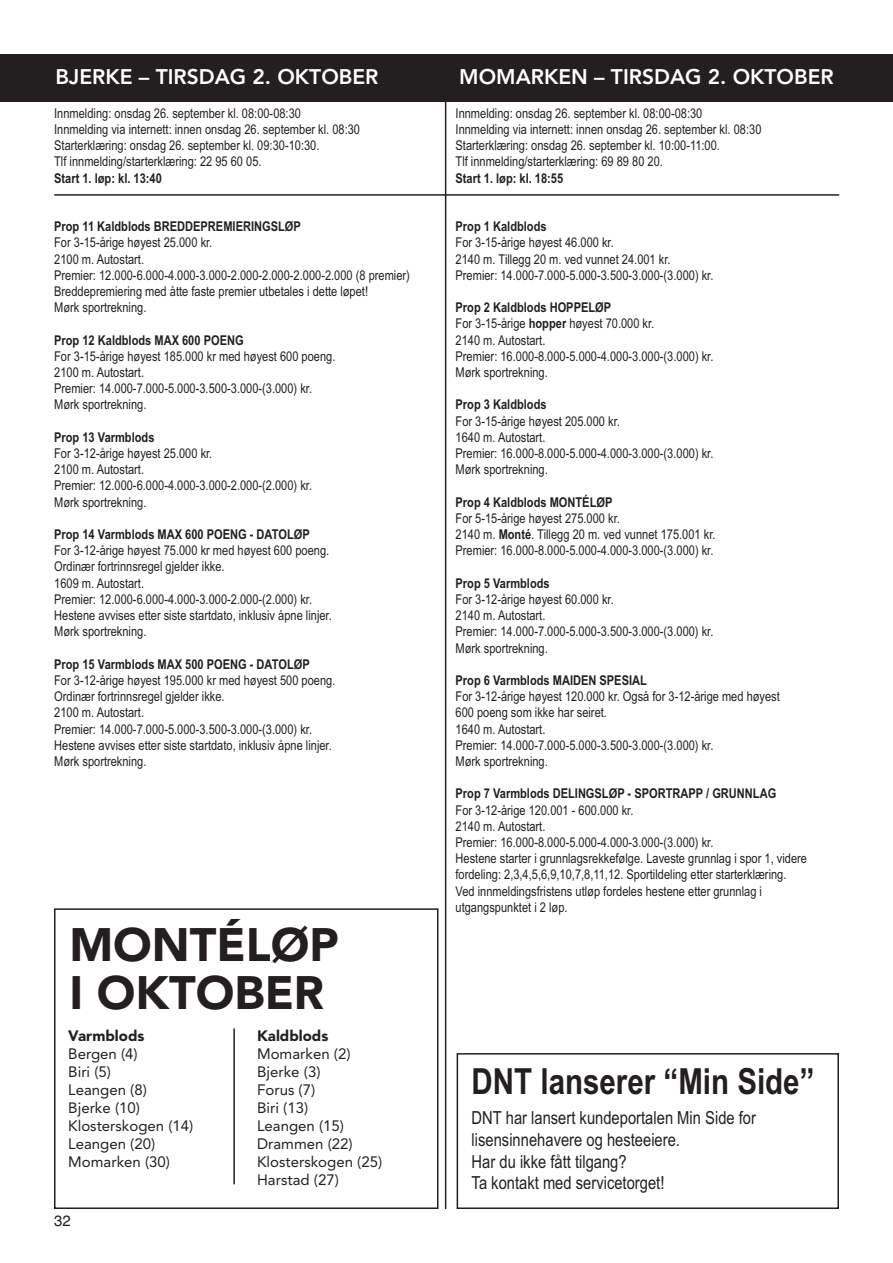
<style>
.page{position:relative;width:893px;height:1263px;background:#fff}
.page>*{position:absolute;margin:0;border:0;box-sizing:border-box;transform-origin:0 0}
.t1{font:900 46.5px/48.3px "Avenir";color:#231f20}
.t2{font:700 36px "Arial Narrow";color:#231f20}
.t3{font:800 21px "Avenir";color:#fff}
.t4{font:18px/21.6px "Arial Narrow";color:#231f20}
.t5{font:15px/18px "Avenir";color:#231f20}
.t6{font:900 15px "Avenir";color:#231f20}
.t7{font:15px "Helvetica";color:#231f20}
.t8{font:13.5px/16.2px "Arial Narrow";color:#231f20}
.t9{font:700 13.5px "Arial Narrow";color:#231f20}
.s1{font-weight:700}
</style>
<div class="page">
<div style="left:0;top:54px;width:893px;height:48px;background:#231f20"></div>
<hr style="left:445px;top:54px;width:1px;height:1155px;background:#231f20">
<hr style="left:54px;top:194px;width:785px;height:2px;background:#231f20">
<div style="left:54px;top:908px;width:384px;height:301px;border:2px solid #231f20"></div>
<hr style="left:233px;top:1028px;width:2px;height:156px;background:#231f20">
<div style="left:457px;top:1053px;width:382px;height:156px;border:2px solid #231f20"></div>
<h3 class="t3" style="left:55px;top:60px;width:325px">BJERKE – TIRSDAG 2. OKTOBER</h3>
<h3 class="t3" style="left:459px;top:60px;width:376px">MOMARKEN – TIRSDAG 2. OKTOBER</h3>
<p class="t8" style="left:456px;top:105px;width:307px">Innmelding: onsdag 26. september kl. 08:00-08:30<br>Innmelding via internett: innen onsdag 26. september kl. 08:30<br>Starterklæring: onsdag 26. september kl. 10:00-11:00.<br>Tlf innmelding/starterklæring: 69 89 80 20.</p>
<p class="t9" style="left:456px;top:170px;width:109px">Start 1. løp: kl. 18:55</p>
<p class="t9" style="left:456px;top:219px;width:93px">Prop 1 Kaldblods</p>
<p class="t8" style="left:456px;top:235px;width:259px">For 3-15-årige høyest 46.000 kr.<br>2140 m. Tillegg 20 m. ved vunnet 24.001 kr.<br>Premier: 14.000-7.000-5.000-3.500-3.000-(3.000) kr.</p>
<p class="t8" style="left:456px;top:299px;width:259px"><span class="s1">Prop 2 Kaldblods HOPPELØP<br></span>For 3-15-årige <span class="s1">hopper</span> høyest 70.000 kr.<br>2140 m. Autostart.<br>Premier: 16.000-8.000-5.000-4.000-3.000-(3.000) kr.<br>Mørk sportrekning.</p>
<p class="t9" style="left:456px;top:397px;width:93px">Prop 3 Kaldblods</p>
<p class="t8" style="left:456px;top:413px;width:259px">For 3-15-årige høyest 205.000 kr.<br>1640 m. Autostart.<br>Premier: 16.000-8.000-5.000-4.000-3.000-(3.000) kr.<br>Mørk sportrekning.</p>
<p class="t9" style="left:456px;top:494px;width:158px">Prop 4 Kaldblods MONTÉLØP</p>
<p class="t8" style="left:456px;top:510px;width:261px">For 5-15-årige høyest 275.000 kr.<br>2140 m. <span class="s1">Monté</span>. Tillegg 20 m. ved vunnet 175.001 kr.<br>Premier: 16.000-8.000-5.000-4.000-3.000-(3.000) kr.</p>
<p class="t9" style="left:456px;top:575px;width:96px">Prop 5 Varmblods</p>
<p class="t8" style="left:456px;top:591px;width:259px">For 3-12-årige høyest 60.000 kr.<br>2140 m. Autostart.<br>Premier: 14.000-7.000-5.000-3.500-3.000-(3.000) kr.<br>Mørk sportrekning.</p>
<p class="t9" style="left:456px;top:672px;width:193px">Prop 6 Varmblods MAIDEN SPESIAL</p>
<p class="t8" style="left:456px;top:688px;width:326px">For 3-12-årige høyest 120.000 kr. Også for 3-12-årige med høyest 600 poeng som ikke har seiret.<br>1640 m. Autostart.<br>Premier: 14.000-7.000-5.000-3.500-3.000-(3.000) kr.<br>Mørk sportrekning.</p>
<p class="t9" style="left:456px;top:786px;width:322px">Prop 7 Varmblods DELINGSLØP - SPORTRAPP / GRUNNLAG</p>
<p class="t8" style="left:456px;top:802px;width:353px">For 3-12-årige 120.001 - 600.000 kr.<br>2140 m. Autostart.<br>Premier: 16.000-8.000-5.000-4.000-3.000-(3.000) kr.<br>Hestene starter i grunnlagsrekkefølge. Laveste grunnlag i spor 1, videre fordeling: 2,3,4,5,6,9,10,7,8,11,12. Sportildeling etter starterklæring.<br>Ved innmeldingsfristens utløp fordeles hestene etter grunnlag i utgangspunktet i 2 løp.</p>
<h1 class="t1" style="left:69px;top:919px;width:271px">MONTÉLØP<br>I OKTOBER</h1>
<p class="t6" style="left:68px;top:1023px;width:78px">Varmblods</p>
<p class="t5" style="left:68px;top:1044px;width:127px">Bergen (4)<br>Biri (5)<br>Leangen (8)<br>Bjerke (10)<br>Klosterskogen (14)<br>Leangen (20)<br>Momarken (30)</p>
<p class="t8" style="left:54px;top:105px;width:307px">Innmelding: onsdag 26. september kl. 08:00-08:30<br>Innmelding via internett: innen onsdag 26. september kl. 08:30<br>Starterklæring: onsdag 26. september kl. 09:30-10:30.<br>Tlf innmelding/starterklæring: 22 95 60 05.</p>
<p class="t9" style="left:54px;top:170px;width:109px">Start 1. løp: kl. 13:40</p>
<p class="t9" style="left:54px;top:219px;width:248px">Prop 11 Kaldblods BREDDEPREMIERINGSLØP</p>
<p class="t8" style="left:54px;top:235px;width:357px">For 3-15-årige høyest 25.000 kr.<br>2100 m. Autostart.<br>Premier: 12.000-6.000-4.000-3.000-2.000-2.000-2.000-2.000 (8 premier)<br>Breddepremiering med åtte faste premier utbetales i dette løpet!<br>Mørk sportrekning.</p>
<p class="t9" style="left:54px;top:332px;width:191px">Prop 12 Kaldblods MAX 600 POENG</p>
<p class="t8" style="left:54px;top:348px;width:283px">For 3-15-årige høyest 185.000 kr med høyest 600 poeng.<br>2100 m. Autostart.<br>Premier: 14.000-7.000-5.000-3.500-3.000-(3.000) kr.<br>Mørk sportrekning.</p>
<p class="t9" style="left:54px;top:429px;width:102px">Prop 13 Varmblods</p>
<p class="t8" style="left:54px;top:445px;width:259px">For 3-12-årige høyest 25.000 kr.<br>2100 m. Autostart.<br>Premier: 12.000-6.000-4.000-3.000-2.000-(2.000) kr.<br>Mørk sportrekning.</p>
<p class="t9" style="left:54px;top:526px;width:257px">Prop 14 Varmblods MAX 600 POENG - DATOLØP</p>
<p class="t8" style="left:54px;top:542px;width:279px">For 3-12-årige høyest 75.000 kr med høyest 600 poeng.<br>Ordinær fortrinnsregel gjelder ikke.<br>1609 m. Autostart.<br>Premier: 12.000-6.000-4.000-3.000-2.000-(2.000) kr.<br>Hestene avvises etter siste startdato, inklusiv åpne linjer.<br>Mørk sportrekning.</p>
<p class="t9" style="left:54px;top:656px;width:257px">Prop 15 Varmblods MAX 500 POENG - DATOLØP</p>
<p class="t8" style="left:54px;top:672px;width:283px">For 3-12-årige høyest 195.000 kr med høyest 500 poeng.<br>Ordinær fortrinnsregel gjelder ikke.<br>2100 m. Autostart.<br>Premier: 14.000-7.000-5.000-3.500-3.000-(3.000) kr.<br>Hestene avvises etter siste startdato, inklusiv åpne linjer.<br>Mørk sportrekning.</p>
<p class="t6" style="left:257px;top:1023px;width:73px">Kaldblods</p>
<p class="t5" style="left:257px;top:1044px;width:127px">Momarken (2)<br>Bjerke (3)<br>Forus (7)<br>Biri (13)<br>Leangen (15)<br>Drammen (22)<br>Klosterskogen (25)<br>Harstad (27)</p>
<h2 class="t2" style="left:472px;top:1061px;width:344px">DNT lanserer “Min Side”</h2>
<h3 class="t4" style="left:472px;top:1107px;width:286px">DNT har lansert kundeportalen Min Side for lisensinnehavere og hesteeiere.<br>Har du ikke fått tilgang?<br>Ta kontakt med servicetorget!</h3>
<p class="t7" style="left:54px;top:1212px;width:18px">32</p>
</div>
